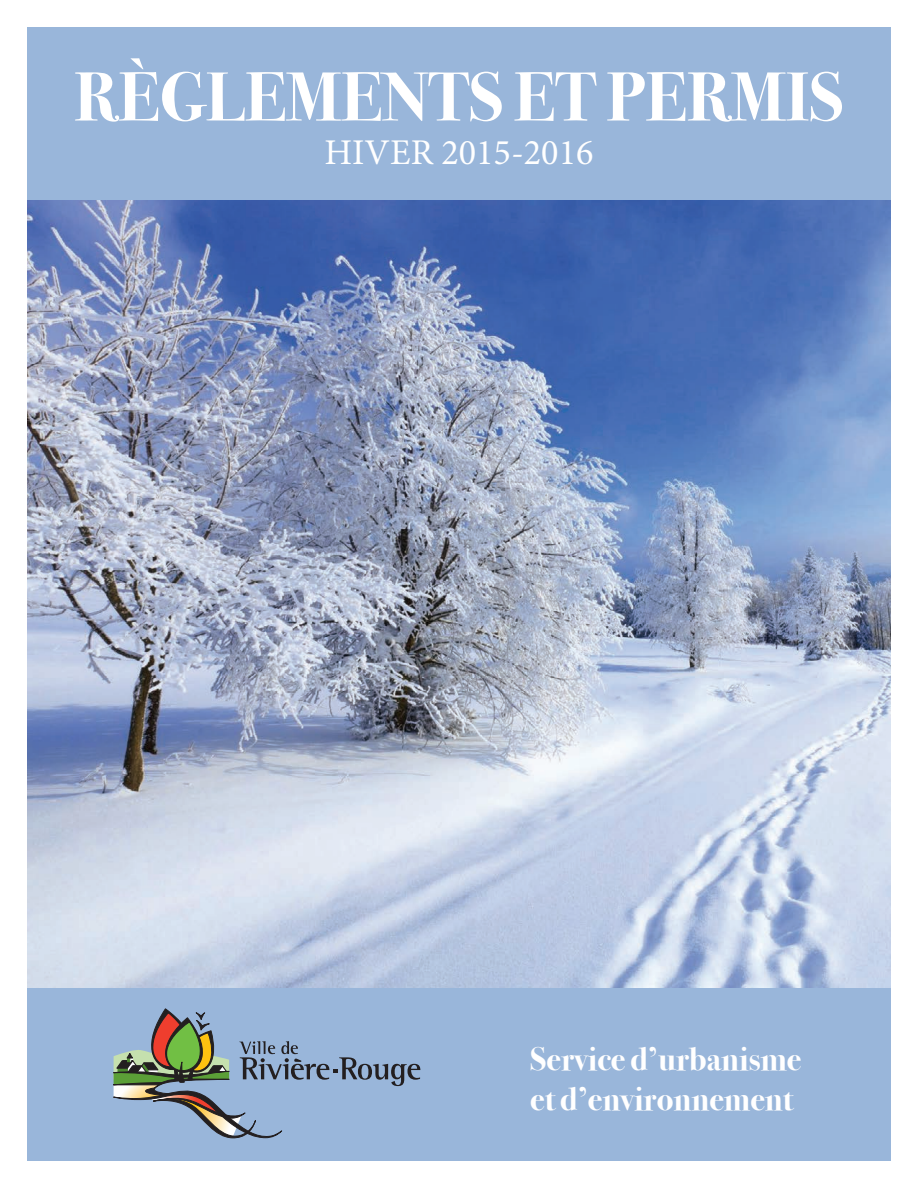
<style>
.page{position:relative;width:918px;height:1188px;background:#fff}
.page>*{position:absolute;margin:0;border:0;box-sizing:border-box;transform-origin:0 0}
.t1{font:700 69.45px "Bodoni Svty Two OSITCTT";color:#fff}
.t2{font:36.3px "Minion Pro";color:#fff}
.t3{font:700 33px/39.6px "Bodoni Svty Two OSITCTT";color:#fff}
</style>
<div class="page">
<img style="left:27px;top:200px;width:864px;height:788px">
<div style="left:27px;top:27px;width:864px;height:173px;background:#99b6da"></div>
<div style="left:27px;top:988px;width:864px;height:173px;background:#99b6da"></div>
<svg style="left:113px;top:1008px;width:307px;height:131px"></svg>
<h1 class="t1" style="left:74px;top:56px;width:771px">RÈGLEMENTS ET PERMIS</h1>
<p class="t2" style="left:325px;top:128px;width:270px">HIVER 2015-2016</p>
<p class="t3" style="left:530px;top:1039px;width:273px">Service d’urbanisme et d’environnement</p>
</div>
